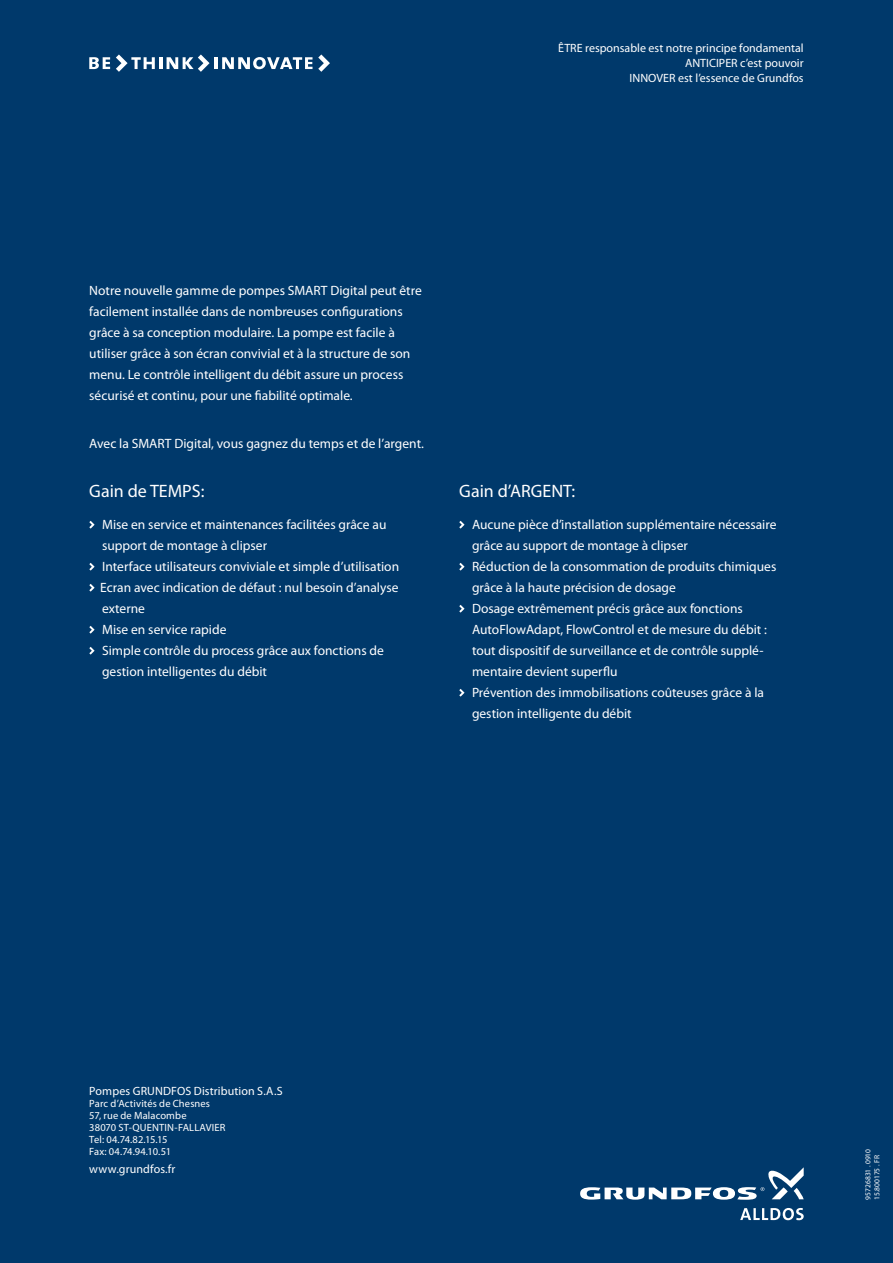
<style>
.page{position:relative;width:893px;height:1263px;background:#00396b}
.page>*{position:absolute;margin:0;border:0;box-sizing:border-box;transform-origin:0 0}
.t1{font:18px "Myriad Pro";color:#fff}
.t2{font:13.5px/21px "Myriad Pro";color:#fff}
.t3{font:12px/15px "Myriad Pro";color:#fff;text-align:right}
.t4{font:10.5px/12px "Myriad Pro";letter-spacing:.01em;color:#fff}
.t5{font:7.5px/9px "Myriad Pro";color:#fff}
</style>
<div class="page">
<svg style="left:89px;top:57px;width:21px;height:12px"></svg>
<svg style="left:116px;top:54px;width:196px;height:18px"></svg>
<svg style="left:318px;top:54px;width:12px;height:18px"></svg>
<svg style="left:89px;top:521px;width:6px;height:8px"></svg>
<svg style="left:89px;top:563px;width:6px;height:8px"></svg>
<svg style="left:89px;top:584px;width:6px;height:8px"></svg>
<svg style="left:89px;top:626px;width:6px;height:8px"></svg>
<svg style="left:89px;top:647px;width:6px;height:8px"></svg>
<svg style="left:459px;top:521px;width:6px;height:8px"></svg>
<svg style="left:459px;top:563px;width:6px;height:8px"></svg>
<svg style="left:459px;top:605px;width:6px;height:8px"></svg>
<svg style="left:459px;top:689px;width:6px;height:8px"></svg>
<svg style="left:580px;top:1167px;width:224px;height:33px"></svg>
<svg style="left:740px;top:1208px;width:64px;height:12px"></svg>
<p class="t3" style="left:558px;top:40px;width:247px">ÊTRE responsable est notre principe fondamental<br>ANTICIPER c’est pouvoir<br>INNOVER est l’essence de Grundfos</p>
<p class="t2" style="left:89px;top:279px;width:334px">Notre nouvelle gamme de pompes SMART Digital peut être facilement installée dans de nombreuses configurations grâce à sa conception modulaire. La pompe est facile à utiliser grâce à son écran convivial et à la structure de son menu. Le contrôle intelligent du débit assure un process sécurisé et continu, pour une fiabilité optimale.</p>
<p class="t2" style="left:89px;top:433px;width:336px">Avec la SMART Digital, vous gagnez du temps et de l’argent.</p>
<h1 class="t1" style="left:89px;top:480px;width:117px">Gain de TEMPS:</h1>
<p class="t2" style="left:100px;top:513px;width:300px">Mise en service et maintenances facilitées grâce au support de montage à clipser<br>Interface utilisateurs conviviale et simple d’utilisation Ecran avec indication de défaut : nul besoin d’analyse externe<br>Mise en service rapide<br>Simple contrôle du process grâce aux fonctions de gestion intelligentes du débit</p>
<h1 class="t1" style="left:459px;top:480px;width:118px">Gain d’ARGENT:</h1>
<p class="t2" style="left:472px;top:513px;width:306px">Aucune pièce d’installation supplémentaire nécessaire grâce au support de montage à clipser<br>Réduction de la consommation de produits chimiques grâce à la haute précision de dosage<br>Dosage extrêmement précis grâce aux fonctions AutoFlowAdapt, FlowControl et de mesure du débit : tout dispositif de surveillance et de contrôle supplé&shy;mentaire devient superflu<br>Prévention des immobilisations coûteuses grâce à la gestion intelligente du débit</p>
<p class="t3" style="left:89px;top:1083px;width:60px">Pompes Grundfos</p>
<p class="t3" style="left:194px;top:1083px;width:90px">Distribution S.A.S</p>
<p class="t4" style="left:89px;top:1097px;width:138px">Parc d’Activités de Chesnes<br>57, rue de Malacombe<br>38070 ST-QUENTIN-FALLAVIER<br>Tel: 04.74.82.15.15<br>Fax: 04.74.94.10.51</p>
<p class="t3" style="left:89px;top:1161px;width:88px">www.grundfos.fr</p>
<p class="t5" style="left:863px;top:1200px;width:52px;rotate:-90deg">95726831 . 0910<br>15.800175 . FR</p>
</div>
